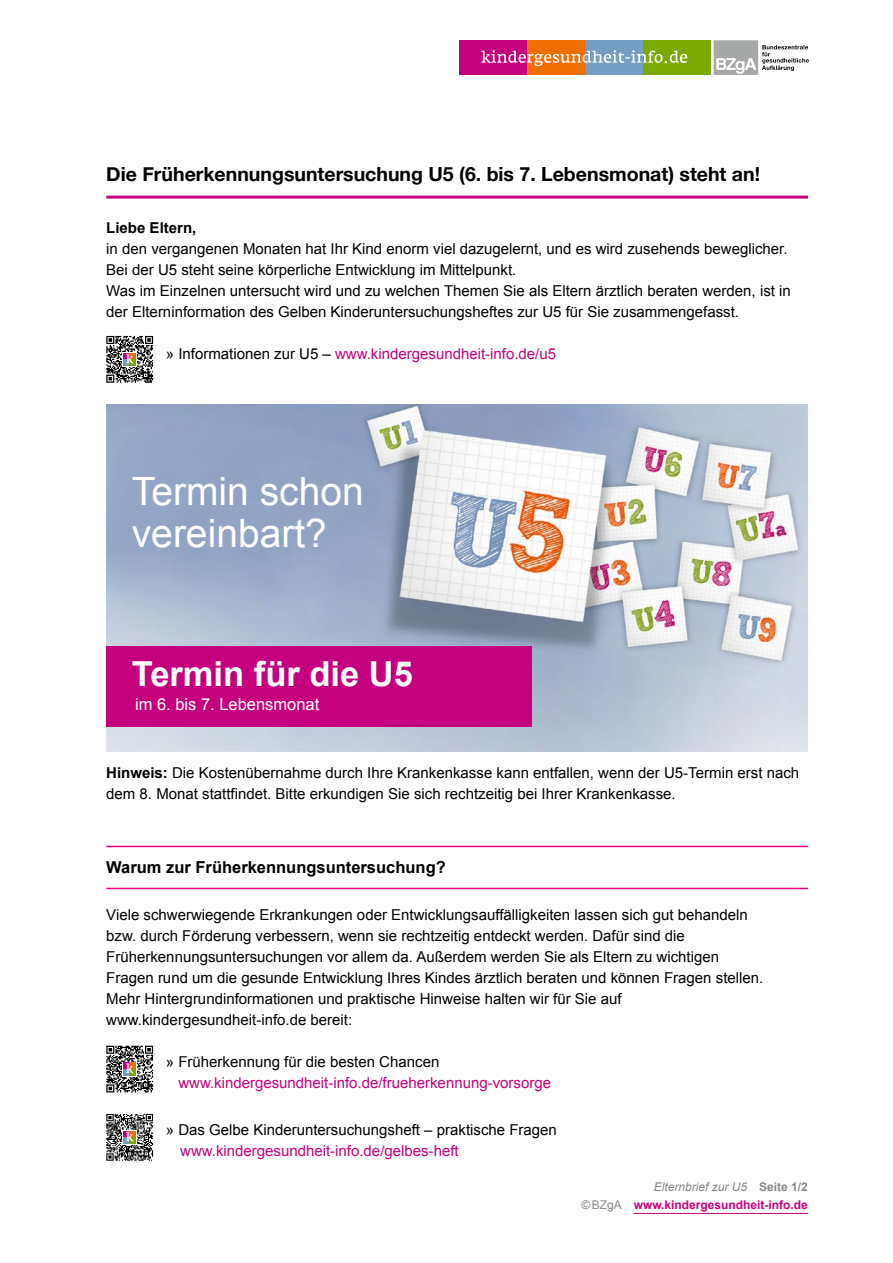
<style>
.page{position:relative;width:893px;height:1263px;background:#fff}
.page>*{position:absolute;margin:0;border:0;box-sizing:border-box;transform-origin:0 0}
.t1{font:39px/42px "Arial";color:#fff}
.t2{font:700 34.5px "Arial";color:#fff}
.Kiges_PDF-Formate_Titel{font:700 19.5px "Helvetica Neue";color:#000}
.Kiges_PDF-Formate_h2{font:700 16.5px "Arial";color:#000}
.t3{font:16.5px "Arial";color:#fff}
.Kiges_PDF-Formate_p{font:15px/21px "Arial";color:#000}
.Kiges_PDF-Formate_p_hinweis{font:15px/21px "Arial";color:#000}
.Kiges_PDF-Formate_p_QR-Code{font:15px/21px "Arial";color:#c4007e}
.Kiges_PDF-Formate_p_QR-Code-2{font:15px/21px "Arial";color:#000}
.Kiges_PDF-Formate_p-2{font:700 15px "Arial";color:#000}
.t4{font:700 12px/18px "Arial";color:#c4007e;text-align:right}
.s1{color:#000}
.s2{font-weight:700}
.s3{color:#c4007e}
.s4{font-weight:400;font-style:italic;color:#878988}
.s5{color:#878988}
.s6{font-weight:400;color:#878988}
</style>
<div class="page">
<hr style="left:106px;top:196px;width:702px;height:3px;background:#c4007e">
<hr style="left:106px;top:846px;width:702px;height:1px;background:#e6007c">
<hr style="left:106px;top:888px;width:702px;height:1px;background:#e6007c">
<img style="left:106px;top:404px;width:702px;height:348px">
<div style="left:106px;top:646px;width:425px;height:80px;background:#c4007e"></div>
<svg style="left:106px;top:1046px;width:47px;height:46px;background:#797572"></svg>
<svg style="left:106px;top:336px;width:47px;height:47px"></svg>
<svg style="left:106px;top:1114px;width:47px;height:47px;background:#7c7976"></svg>
<hr style="left:634px;top:1213px;width:174px;height:1px;background:#c4007e">
<div style="left:459px;top:40px;width:68px;height:35px;background:#c4007e"></div>
<div style="left:527px;top:40px;width:58px;height:35px;background:#ef6e00"></div>
<div style="left:585px;top:40px;width:58px;height:35px;background:#749dc1"></div>
<div style="left:643px;top:40px;width:68px;height:35px;background:#7da803"></div>
<svg style="left:481px;top:50px;width:206px;height:16px"></svg>
<svg style="left:714px;top:40px;width:95px;height:35px"></svg>
<h1 class="Kiges_PDF-Formate_Titel" style="left:106px;top:158px;width:655px">Die Früherkennungsuntersuchung U5 (6. bis 7. Lebensmonat) steht an!</h1>
<p class="Kiges_PDF-Formate_p-2" style="left:106px;top:218px;width:92px">Liebe Eltern,</p>
<p class="Kiges_PDF-Formate_p" style="left:106px;top:238px;width:683px">in den vergangenen Monaten hat Ihr Kind enorm viel dazugelernt, und es wird zusehends beweglicher.<br>Bei der U5 steht seine körperliche Entwicklung im Mittelpunkt.</p>
<p class="Kiges_PDF-Formate_p" style="left:106px;top:280px;width:686px">Was im Einzelnen untersucht wird und zu welchen Themen Sie als Eltern ärztlich beraten werden, ist in der Elterninformation des Gelben Kinderuntersuchungsheftes zur U5 für Sie zusammengefasst.</p>
<p class="Kiges_PDF-Formate_p_QR-Code" style="left:166px;top:343px;width:392px"><span class="s1">» Informationen zur U5 –</span> www.kindergesundheit-info.de/u5</p>
<p class="t1" style="left:132px;top:470px;width:233px">Termin schon vereinbart?</p>
<p class="t2" style="left:132px;top:651px;width:283px">Termin für die U5</p>
<p class="t3" style="left:135px;top:693px;width:186px">im 6. bis 7. Lebensmonat</p>
<p class="Kiges_PDF-Formate_p_hinweis" style="left:106px;top:763px;width:694px"><span class="s2">Hinweis:</span> Die Kostenübernahme durch Ihre Krankenkasse kann entfallen, wenn der U5-Termin erst nach dem 8. Monat stattfindet. Bitte erkundigen Sie sich rechtzeitig bei Ihrer Krankenkasse.</p>
<h2 class="Kiges_PDF-Formate_h2" style="left:106px;top:856px;width:341px">Warum zur Früherkennungsuntersuchung?</h2>
<p class="Kiges_PDF-Formate_p" style="left:106px;top:904px;width:658px">Viele schwerwiegende Erkrankungen oder Entwicklungsauffälligkeiten lassen sich gut behandeln bzw. durch Förderung verbessern, wenn sie rechtzeitig entdeckt werden. Dafür sind die Früherkennungsuntersuchungen vor allem da. Außerdem werden Sie als Eltern zu wichtigen Fragen rund um die gesunde Entwicklung Ihres Kindes ärztlich beraten und können Fragen stellen.</p>
<p class="Kiges_PDF-Formate_p" style="left:106px;top:988px;width:517px">Mehr Hintergrundinformationen und praktische Hinweise halten wir für Sie auf www.kindergesundheit-info.de bereit:</p>
<p class="Kiges_PDF-Formate_p_QR-Code" style="left:178px;top:1051px;width:374px;text-indent:-13px"><span class="s1">» Früherkennung für die besten Chancen </span>www.kindergesundheit-info.de/frueherkennung-vorsorge</p>
<p class="Kiges_PDF-Formate_p_QR-Code-2" style="left:180px;top:1120px;width:378px;text-indent:-14px">» Das Gelbe Kinderuntersuchungsheft – praktische Fragen <span class="s3">www.kindergesundheit-info.de/gelbes-heft</span></p>
<p class="t4" style="left:581px;top:1178px;width:228px"><span class="s4">Elternbrief zur U5</span> <span class="s5">Seite 1/2<br></span><span class="s6">©BZgA</span> www.kindergesundheit-info.de</p>
</div>
